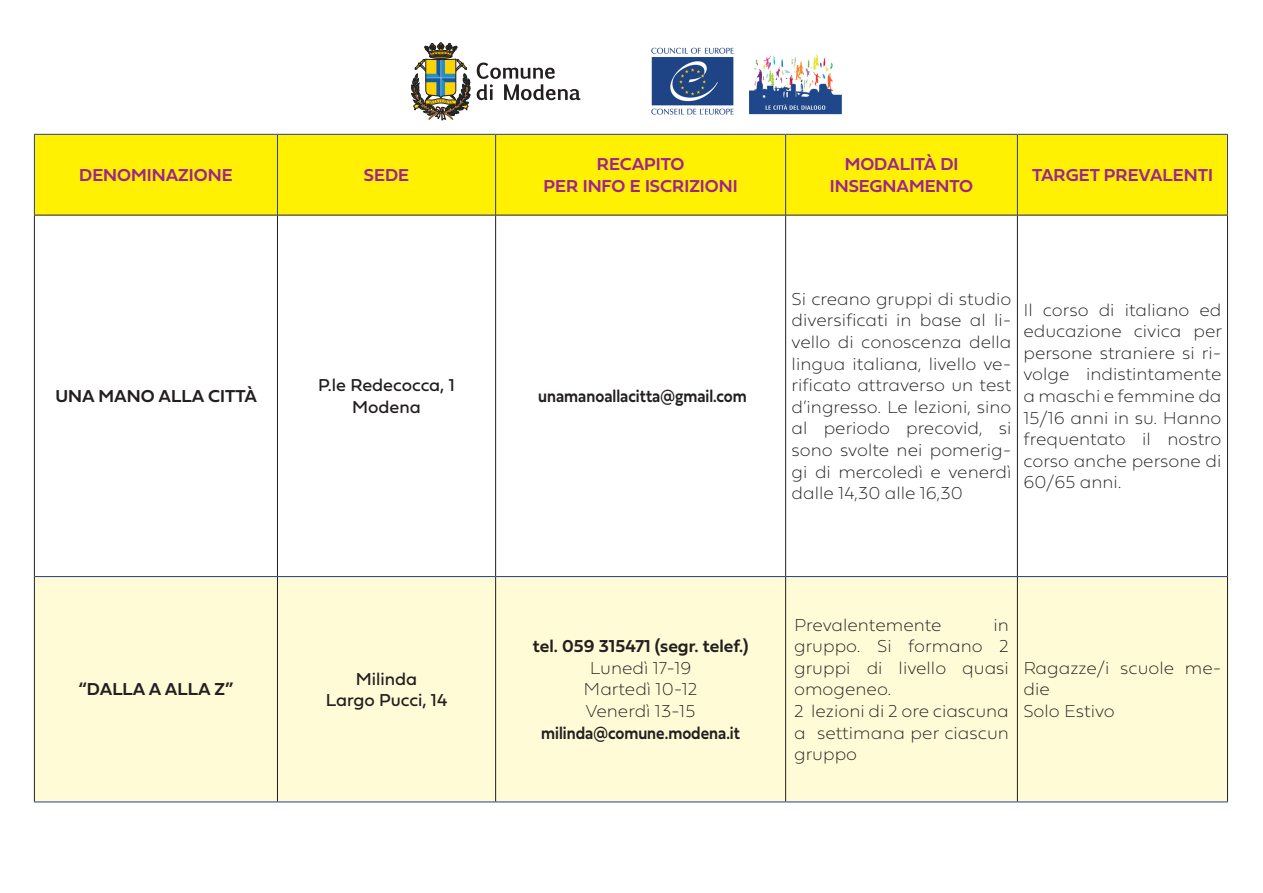
<style>
.page{position:relative;width:1263px;height:893px;background:#fff}
.page>*{position:absolute;margin:0;border:0;box-sizing:border-box;transform-origin:0 0}
.t1{font:18px/21.6px "Fieldwork Geo Hair";color:#231f20;text-align:justify}
.t2{font:18px/21.6px "Fieldwork Geo Demibold";color:#9f238e;text-align:center}
.t3{font:18px "Fieldwork Geo Demibold";color:#231f20}
.t4{font:700 18px "Fieldwork Hum Demi";color:#231f20;scale:.88 1}
.t5{font:18px/21.6px "Fieldwork Geo Regular";color:#231f20;text-align:center}
</style>
<div class="page">
<div style="left:35px;top:135px;width:1192px;height:80px;background:#fff101"></div>
<div style="left:35px;top:577px;width:1192px;height:224px;background:#fffbd6"></div>
<hr style="left:34px;top:215px;width:243px;height:1px;background:#231f20">
<hr style="left:34px;top:215px;width:1px;height:362px;background:#231f20">
<hr style="left:277px;top:215px;width:219px;height:1px;background:#231f20">
<hr style="left:277px;top:215px;width:1px;height:361px;background:#231f20">
<hr style="left:496px;top:215px;width:290px;height:1px;background:#231f20">
<hr style="left:495px;top:215px;width:1px;height:361px;background:#231f20">
<hr style="left:786px;top:215px;width:231px;height:1px;background:#231f20">
<hr style="left:785px;top:215px;width:1px;height:361px;background:#231f20">
<hr style="left:1017px;top:215px;width:211px;height:1px;background:#231f20">
<hr style="left:1017px;top:215px;width:1px;height:361px;background:#231f20">
<hr style="left:1227px;top:215px;width:1px;height:362px;background:#231f20">
<hr style="left:34px;top:577px;width:1px;height:224px;background:#231f20">
<hr style="left:277px;top:577px;width:1px;height:224px;background:#231f20">
<hr style="left:495px;top:577px;width:1px;height:224px;background:#231f20">
<hr style="left:785px;top:577px;width:1px;height:224px;background:#231f20">
<hr style="left:1017px;top:577px;width:1px;height:224px;background:#231f20">
<hr style="left:1227px;top:577px;width:1px;height:224px;background:#231f20">
<hr style="left:34px;top:134px;width:243px;height:1px;background:#253f8e">
<hr style="left:34px;top:135px;width:1px;height:80px;background:#253f8e">
<hr style="left:277px;top:134px;width:219px;height:1px;background:#253f8e">
<hr style="left:277px;top:135px;width:1px;height:80px;background:#253f8e">
<hr style="left:496px;top:134px;width:290px;height:1px;background:#253f8e">
<hr style="left:495px;top:135px;width:1px;height:80px;background:#253f8e">
<hr style="left:786px;top:134px;width:231px;height:1px;background:#253f8e">
<hr style="left:785px;top:135px;width:1px;height:80px;background:#253f8e">
<hr style="left:1017px;top:134px;width:211px;height:1px;background:#253f8e">
<hr style="left:1017px;top:135px;width:1px;height:80px;background:#253f8e">
<hr style="left:1227px;top:135px;width:1px;height:80px;background:#253f8e">
<hr style="left:35px;top:576px;width:242px;height:1px;background:#253f8e">
<hr style="left:277px;top:576px;width:219px;height:1px;background:#253f8e">
<hr style="left:496px;top:576px;width:290px;height:1px;background:#253f8e">
<hr style="left:786px;top:576px;width:231px;height:1px;background:#253f8e">
<hr style="left:1017px;top:576px;width:210px;height:1px;background:#253f8e">
<hr style="left:34px;top:801px;width:243px;height:1px;background:#253f8e">
<hr style="left:277px;top:801px;width:219px;height:1px;background:#253f8e">
<hr style="left:496px;top:801px;width:290px;height:1px;background:#253f8e">
<hr style="left:786px;top:801px;width:231px;height:1px;background:#253f8e">
<hr style="left:1017px;top:801px;width:211px;height:1px;background:#253f8e">
<svg style="left:411px;top:43px;width:59px;height:77px"></svg>
<svg style="left:477px;top:63px;width:104px;height:37px"></svg>
<img style="left:651px;top:47px;width:191px;height:68px">
<p class="t2" style="left:79px;top:163px;width:155px">DENOMINAZIONE</p>
<p class="t2" style="left:364px;top:163px;width:47px">SEDE</p>
<p class="t2" style="left:544px;top:153px;width:196px">RECAPITO<br>PER INFO E ISCRIZIONI</p>
<p class="t2" style="left:830px;top:153px;width:145px">MODALITÀ DI<br>INSEGNAMENTO</p>
<p class="t2" style="left:1032px;top:163px;width:182px">TARGET PREVALENTI</p>
<p class="t3" style="left:55px;top:382px;width:203px">UNA MANO ALLA CITTÀ</p>
<p class="t5" style="left:318px;top:374px;width:138px">P.le Redecocca, 1<br>Modena</p>
<p class="t4" style="left:538px;top:382px;width:239px">unamanoallacitta@gmail.com</p>
<p class="t1" style="left:792px;top:287px;width:221px">Si creano gruppi di studio diversificati in base al li&shy;vello di conoscenza della lingua italiana, livello ve&shy;rificato attraverso un test d’ingresso. Le lezioni, sino al periodo precovid, si sono svolte nei pomerig&shy;gi di mercoledì e venerdì dalle 14,30 alle 16,30</p>
<p class="t1" style="left:1023px;top:298px;width:200px">Il corso di italiano ed educazione civica per persone straniere si ri&shy;volge indistintamente a maschi e femmine da 15/16 anni in su. Hanno frequentato il nostro corso anche persone di 60/65 anni.</p>
<p class="t3" style="left:78px;top:675px;width:156px">“DALLA A ALLA Z”</p>
<p class="t5" style="left:326px;top:667px;width:123px">Milinda<br>Largo Pucci, 14</p>
<p class="t3" style="left:533px;top:632px;width:217px">tel. 059 315471 (segr. telef.)</p>
<p class="t1" style="left:584px;top:656px;width:115px;text-align:center">Lunedì 17-19<br>Martedì 10-12<br>Venerdì 13-15</p>
<p class="t4" style="left:541px;top:718px;width:227px">milinda@comune.modena.it</p>
<p class="t1" style="left:794px;top:613px;width:149px">Prevalentemente</p>
<p class="t1" style="left:794px;top:613px;width:216px;text-align:left;text-indent:199px">in gruppo. Si formano 2 gruppi di livello quasi omogeneo.<br>2 lezioni di 2 ore ciascuna a settimana per ciascun gruppo</p>
<p class="t1" style="left:1023px;top:656px;width:200px;text-align:left">Ragazze/i scuole me&shy;die<br>Solo Estivo</p>
</div>
